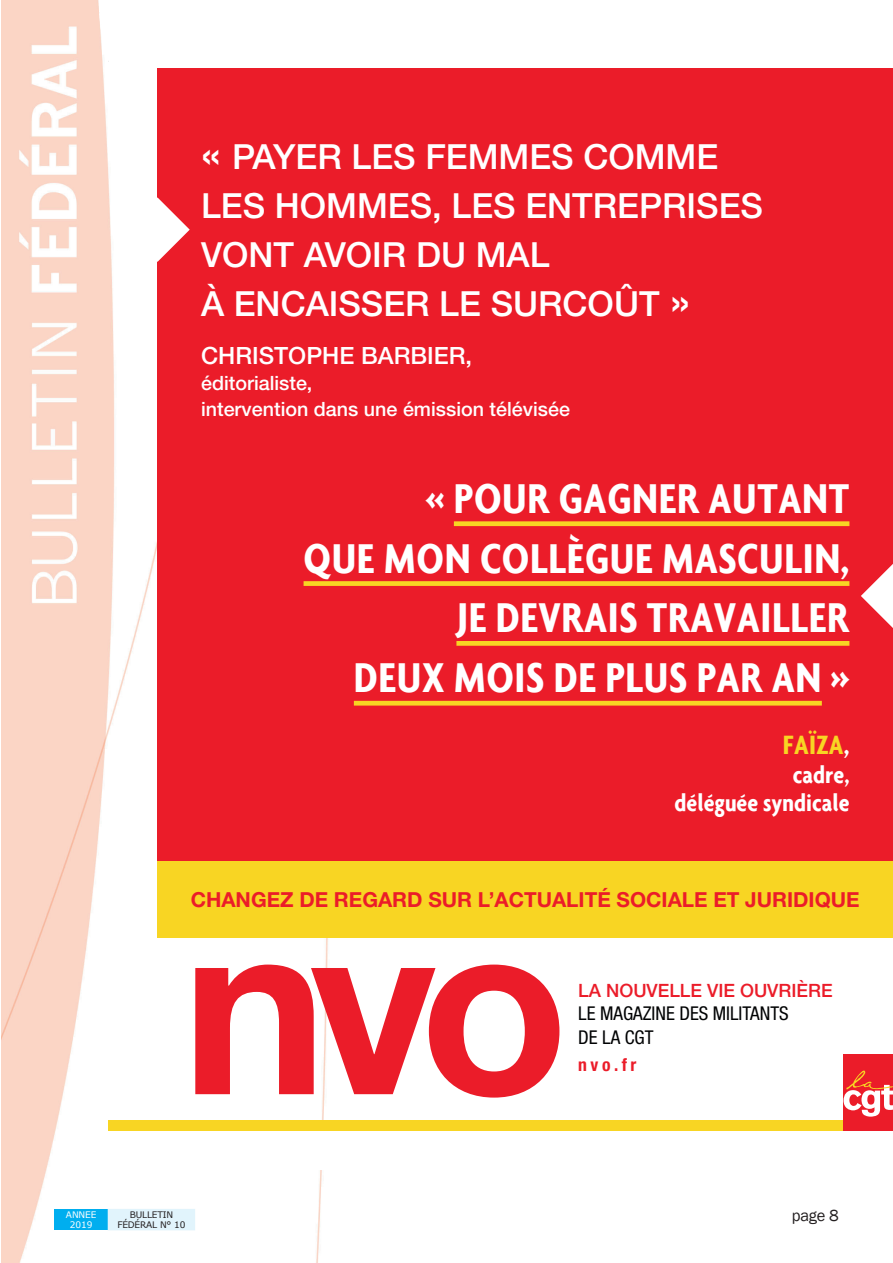
<style>
.page{position:relative;width:893px;height:1263px;background:#fff}
.page>*{position:absolute;margin:0;border:0;box-sizing:border-box;transform-origin:0 0}
.t1{font:700 condensed 44.85px/59.8px "Agenda";letter-spacing:.015em;color:#fff;text-align:right}
.t2{font:500 34.65px/48.9px "Helvetica Neue LT Std";color:#fff}
.t3{font:700 condensed 28.5px "Agenda";letter-spacing:.015em;color:#f8d523}
.t4{font:700 condensed 25.8px/27.2px "Agenda";color:#fff;text-align:right}
.t5{font:500 23.85px "Helvetica Neue LT Std";color:#fff}
.t6{font:700 20.7px "Helvetica Neue LT Std";color:#eb1c29}
.t7{font:500 19.65px/26.4px "Helvetica Neue LT Std";color:#fff}
.t8{font:condensed 19.05px/23.9px "Helvetica Neue LT Std";color:#010203}
.t9{font:500 18.3px "Helvetica Neue LT Std";color:#eb1c29}
.t10{font:700 condensed 17.7px "Helvetica Neue LT Std";color:#eb1c29}
.t11{font:16.5px "Franklin Gothic";color:#231f20}
.t12{font:9px/9.8px "Verdana";letter-spacing:-.02em;color:#231f20;text-align:center}
.t13{font:9px "Verdana";letter-spacing:-.01em;color:#fff}
.s1{font-size:42.9px}
.s2{color:#fff}
</style>
<div class="page">
<img style="left:1px;top:0;width:843px;height:1263px">
<div style="left:54px;top:1209px;width:55px;height:21px;background:#00aeef"></div>
<div style="left:108px;top:1209px;width:87px;height:21px;background:#e1f4fc"></div>
<div style="left:157px;top:47px;width:736px;height:814px;background:#eb1c29"></div>
<div style="left:454px;top:521px;width:395px;height:5px;background:#f8d523"></div>
<div style="left:304px;top:581px;width:545px;height:5px;background:#f8d523"></div>
<div style="left:456px;top:641px;width:393px;height:5px;background:#f8d523"></div>
<div style="left:354px;top:701px;width:468px;height:5px;background:#f8d523"></div>
<svg style="left:195px;top:964px;width:364px;height:133px;fill:#eb1c29"></svg>
<div style="left:109px;top:1121px;width:784px;height:36px;background:#f8d523"></div>
<div style="left:844px;top:1114px;width:49px;height:17px;background:#eb1c29"></div>
<div style="left:844px;top:1054px;width:49px;height:65px;background:#eb1c29"></div>
<svg style="left:843px;top:1070px;width:50px;height:46px"></svg>
<div style="left:157px;top:861px;width:736px;height:77px;background:#f8d523"></div>
<svg style="left:125px;top:197px;width:65px;height:65px"></svg>
<svg style="left:861px;top:564px;width:32px;height:64px"></svg>
<div style="left:111px;top:1px;width:782px;height:67px;background:#fff"></div>
<svg style="left:99px;top:0;width:38px;height:64px"></svg>
<div style="left:100px;top:1131px;width:793px;height:39px;background:#fff"></div>
<p class="t2" style="left:201px;top:132px;width:563px"><span class="s1">«</span> PAYER LES FEMMES COMME<br>LES HOMMES, LES ENTREPRISES<br>VONT AVOIR DU MAL<br>À ENCAISSER LE SURCOÛT <span class="s1">»</span></p>
<p class="t5" style="left:201px;top:341px;width:273px">CHRISTOPHE BARBIER,</p>
<p class="t7" style="left:201px;top:369px;width:370px">éditorialiste,<br>intervention dans une émission télévisée</p>
<p class="t1" style="left:304px;top:467px;width:547px">« POUR GAGNER AUTANT<br>QUE MON COLLÈGUE MASCULIN,<br>JE DEVRAIS TRAVAILLER<br>DEUX MOIS DE PLUS PAR AN »</p>
<p class="t3" style="left:783px;top:728px;width:68px">FAÏZA<span class="s2">,</span></p>
<p class="t4" style="left:675px;top:761px;width:176px">cadre,<br>déléguée syndicale</p>
<p class="t6" style="left:191px;top:887px;width:670px">CHANGEZ DE REGARD SUR L’ACTUALITÉ SOCIALE ET JURIDIQUE</p>
<p class="t9" style="left:578px;top:979px;width:256px">LA NOUVELLE VIE OUVRIÈRE</p>
<p class="t8" style="left:578px;top:1001px;width:212px">LE MAGAZINE DES MILITANTS<br>DE LA CGT</p>
<p class="t10" style="left:578px;top:1054px;width:60px">nvo.fr</p>
<p class="t13" style="left:66px;top:1209px;width:32px">ANNEE</p>
<p class="t11" style="left:792px;top:1205px;width:49px">page 8</p>
<p class="t13" style="left:70px;top:1218px;width:24px">2019</p>
<p class="t12" style="left:117px;top:1210px;width:70px">BULLETIN<br>FÉDÉRAL N° 10</p>
</div>
